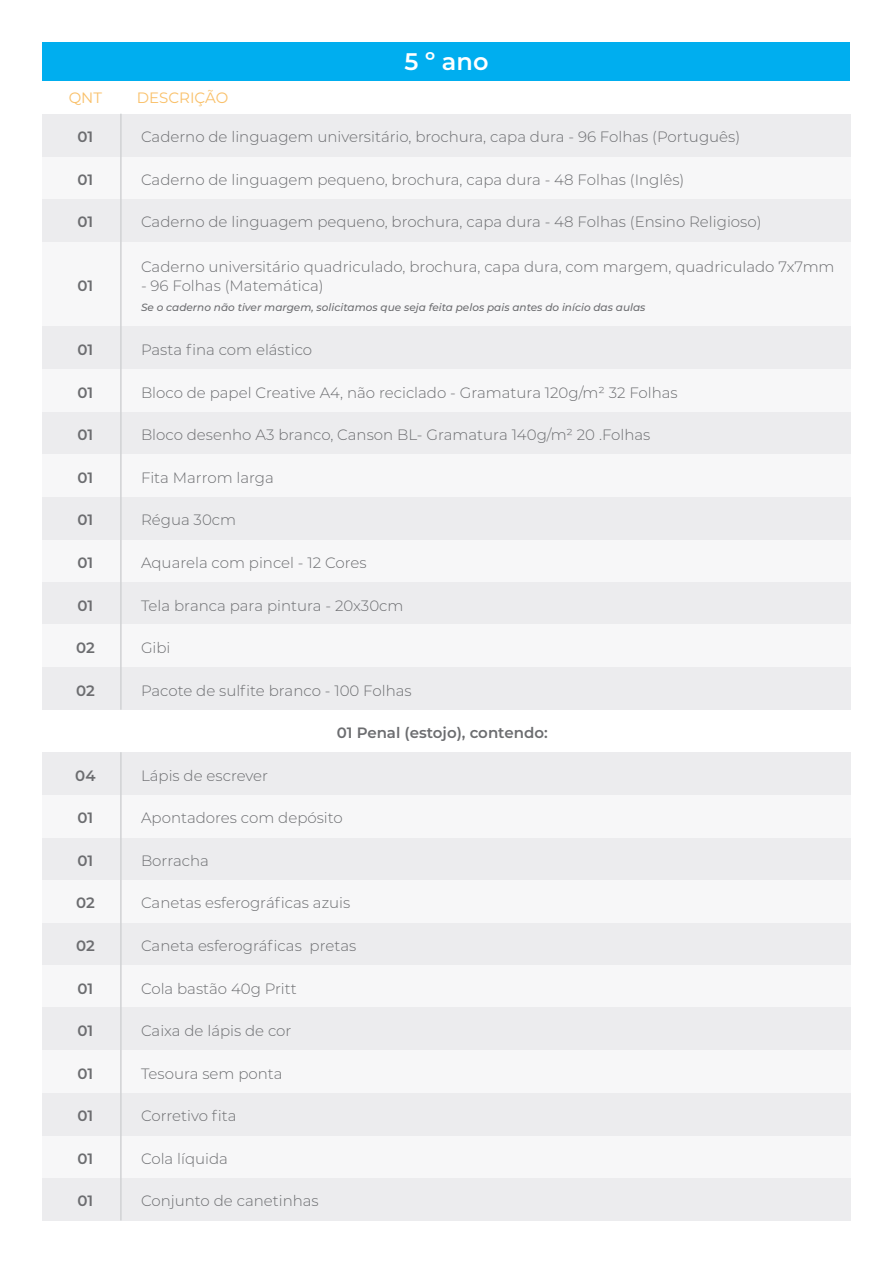
<style>
.page{position:relative;width:893px;height:1263px;background:#fff}
.page>*{position:absolute;margin:0;border:0;box-sizing:border-box;transform-origin:0 0}
.TÍTULO_DE_SEÇÃO___CENTER___Montserrat_15{font:600 24px "Montserrat";color:#fff}
.LISTA_DESCRIÇÃO___LEFT___Montserrat_10{font:300 15px "Montserrat";color:#6c6d70}
.LISTA_QNT___CENTER___Montserrat_10_SB{font:600 15px "Montserrat";letter-spacing:-.005em;color:#6c6d70}
.LISTA_DESCRIÇÃO_TITLE___LEFT___Montserra{font:15px "Montserrat";color:#f9c069}
.LISTA_QNT_TITLE___CENTER___Montserrat_10{font:15px "Montserrat";color:#f9c069}
.LISTA_DESCRIÇÃO___LEFT___Montserrat_10-2{font:italic 500 10.5px "Montserrat";color:#6c6d70}
</style>
<div class="page">
<div style="left:43px;top:43px;width:807px;height:38px;background:#00aeef"></div>
<div style="left:43px;top:241px;width:94px;height:86px;background:#f7f7f8"></div>
<div style="left:137px;top:241px;width:713px;height:86px;background:#f7f7f8"></div>
<div style="left:43px;top:156px;width:94px;height:43px;background:#f7f7f8"></div>
<div style="left:137px;top:156px;width:713px;height:43px;background:#f7f7f8"></div>
<div style="left:43px;top:327px;width:94px;height:42px;background:#ececee"></div>
<div style="left:137px;top:327px;width:713px;height:42px;background:#ececee"></div>
<div style="left:43px;top:454px;width:94px;height:43px;background:#f7f7f8"></div>
<div style="left:137px;top:454px;width:713px;height:43px;background:#f7f7f8"></div>
<div style="left:43px;top:837px;width:94px;height:43px;background:#ececee"></div>
<div style="left:137px;top:837px;width:713px;height:43px;background:#ececee"></div>
<div style="left:43px;top:582px;width:94px;height:42px;background:#ececee"></div>
<div style="left:137px;top:582px;width:713px;height:42px;background:#ececee"></div>
<div style="left:43px;top:965px;width:94px;height:43px;background:#f7f7f8"></div>
<div style="left:43px;top:1050px;width:94px;height:43px;background:#f7f7f8"></div>
<div style="left:43px;top:1135px;width:94px;height:43px;background:#f7f7f8"></div>
<div style="left:137px;top:965px;width:713px;height:43px;background:#f7f7f8"></div>
<div style="left:137px;top:1050px;width:713px;height:43px;background:#f7f7f8"></div>
<div style="left:137px;top:1135px;width:713px;height:43px;background:#f7f7f8"></div>
<div style="left:43px;top:114px;width:94px;height:42px;background:#ececee"></div>
<div style="left:137px;top:114px;width:713px;height:42px;background:#ececee"></div>
<div style="left:43px;top:667px;width:94px;height:43px;background:#ececee"></div>
<div style="left:137px;top:667px;width:713px;height:43px;background:#ececee"></div>
<div style="left:43px;top:412px;width:94px;height:42px;background:#ececee"></div>
<div style="left:137px;top:412px;width:713px;height:42px;background:#ececee"></div>
<div style="left:43px;top:795px;width:94px;height:42px;background:#f7f7f8"></div>
<div style="left:137px;top:795px;width:713px;height:42px;background:#f7f7f8"></div>
<div style="left:43px;top:539px;width:94px;height:43px;background:#f7f7f8"></div>
<div style="left:137px;top:539px;width:713px;height:43px;background:#f7f7f8"></div>
<div style="left:43px;top:922px;width:94px;height:43px;background:#ececee"></div>
<div style="left:137px;top:922px;width:713px;height:43px;background:#ececee"></div>
<div style="left:43px;top:199px;width:94px;height:42px;background:#ececee"></div>
<div style="left:137px;top:199px;width:713px;height:42px;background:#ececee"></div>
<div style="left:43px;top:369px;width:94px;height:43px;background:#f7f7f8"></div>
<div style="left:137px;top:369px;width:713px;height:43px;background:#f7f7f8"></div>
<div style="left:43px;top:752px;width:94px;height:43px;background:#ececee"></div>
<div style="left:137px;top:752px;width:713px;height:43px;background:#ececee"></div>
<div style="left:43px;top:497px;width:94px;height:42px;background:#ececee"></div>
<div style="left:137px;top:497px;width:713px;height:42px;background:#ececee"></div>
<div style="left:43px;top:880px;width:94px;height:42px;background:#f7f7f8"></div>
<div style="left:137px;top:880px;width:713px;height:42px;background:#f7f7f8"></div>
<div style="left:43px;top:624px;width:94px;height:43px;background:#f7f7f8"></div>
<div style="left:137px;top:624px;width:713px;height:43px;background:#f7f7f8"></div>
<div style="left:43px;top:1008px;width:94px;height:42px;background:#ececee"></div>
<div style="left:43px;top:1093px;width:94px;height:42px;background:#ececee"></div>
<div style="left:43px;top:1178px;width:94px;height:42px;background:#ececee"></div>
<div style="left:137px;top:1008px;width:713px;height:42px;background:#ececee"></div>
<div style="left:137px;top:1093px;width:713px;height:42px;background:#ececee"></div>
<div style="left:137px;top:1178px;width:713px;height:42px;background:#ececee"></div>
<hr style="left:120px;top:752px;width:2px;height:468px;background:#d1d2d4">
<hr style="left:120px;top:114px;width:2px;height:596px;background:#d1d2d4">
<p class="LISTA_QNT_TITLE___CENTER___Montserrat_10" style="left:69px;top:88px;width:35px">QNT</p>
<p class="LISTA_DESCRIÇÃO_TITLE___LEFT___Montserra" style="left:137px;top:88px;width:93px">DESCRIÇÃO</p>
<p class="TÍTULO_DE_SEÇÃO___CENTER___Montserrat_15" style="left:404px;top:44px;width:85px">5 º ano</p>
<p class="LISTA_QNT___CENTER___Montserrat_10_SB" style="left:78px;top:126px;width:17px">01</p>
<p class="LISTA_DESCRIÇÃO___LEFT___Montserrat_10" style="left:141px;top:127px;width:601px">Caderno de linguagem universitário, brochura, capa dura - 96 Folhas (Português)</p>
<p class="LISTA_QNT___CENTER___Montserrat_10_SB" style="left:78px;top:169px;width:17px">01</p>
<p class="LISTA_DESCRIÇÃO___LEFT___Montserrat_10" style="left:141px;top:169px;width:545px">Caderno de linguagem pequeno, brochura, capa dura - 48 Folhas (Inglês)</p>
<p class="LISTA_QNT___CENTER___Montserrat_10_SB" style="left:78px;top:211px;width:17px">01</p>
<p class="LISTA_DESCRIÇÃO___LEFT___Montserrat_10" style="left:141px;top:212px;width:622px">Caderno de linguagem pequeno, brochura, capa dura - 48 Folhas (Ensino Religioso)</p>
<p class="LISTA_QNT___CENTER___Montserrat_10_SB" style="left:78px;top:275px;width:17px">01</p>
<p class="LISTA_DESCRIÇÃO___LEFT___Montserrat_10" style="left:141px;top:256px;width:695px">Caderno universitário quadriculado, brochura, capa dura, com margem, quadriculado 7x7mm</p>
<p class="LISTA_DESCRIÇÃO___LEFT___Montserrat_10" style="left:141px;top:276px;width:184px">- 96 Folhas (Matemática)</p>
<p class="LISTA_DESCRIÇÃO___LEFT___Montserrat_10-2" style="left:141px;top:300px;width:506px">Se o caderno não tiver margem, solicitamos que seja feita pelos pais antes do início das aulas</p>
<p class="LISTA_QNT___CENTER___Montserrat_10_SB" style="left:78px;top:339px;width:17px">01</p>
<p class="LISTA_DESCRIÇÃO___LEFT___Montserrat_10" style="left:141px;top:340px;width:173px">Pasta fina com elástico</p>
<p class="LISTA_QNT___CENTER___Montserrat_10_SB" style="left:78px;top:382px;width:17px">01</p>
<p class="LISTA_DESCRIÇÃO___LEFT___Montserrat_10" style="left:141px;top:382px;width:538px">Bloco de papel Creative A4, não reciclado - Gramatura 120g/m² 32 Folhas</p>
<p class="LISTA_QNT___CENTER___Montserrat_10_SB" style="left:78px;top:424px;width:17px">01</p>
<p class="LISTA_DESCRIÇÃO___LEFT___Montserrat_10" style="left:141px;top:425px;width:511px">Bloco desenho A3 branco, Canson BL- Gramatura 140g/m² 20 .Folhas</p>
<p class="LISTA_QNT___CENTER___Montserrat_10_SB" style="left:78px;top:467px;width:17px">01</p>
<p class="LISTA_DESCRIÇÃO___LEFT___Montserrat_10" style="left:141px;top:467px;width:134px">Fita Marrom larga</p>
<p class="LISTA_QNT___CENTER___Montserrat_10_SB" style="left:78px;top:509px;width:17px">01</p>
<p class="LISTA_DESCRIÇÃO___LEFT___Montserrat_10" style="left:141px;top:510px;width:97px">Régua 30cm</p>
<p class="LISTA_QNT___CENTER___Montserrat_10_SB" style="left:78px;top:552px;width:17px">01</p>
<p class="LISTA_DESCRIÇÃO___LEFT___Montserrat_10" style="left:141px;top:552px;width:227px">Aquarela com pincel - 12 Cores</p>
<p class="LISTA_QNT___CENTER___Montserrat_10_SB" style="left:78px;top:594px;width:17px">01</p>
<p class="LISTA_DESCRIÇÃO___LEFT___Montserrat_10" style="left:141px;top:595px;width:264px">Tela branca para pintura - 20x30cm</p>
<p class="LISTA_QNT___CENTER___Montserrat_10_SB" style="left:76px;top:637px;width:20px">02</p>
<p class="LISTA_DESCRIÇÃO___LEFT___Montserrat_10" style="left:141px;top:637px;width:31px">Gibi</p>
<p class="LISTA_QNT___CENTER___Montserrat_10_SB" style="left:76px;top:680px;width:20px">02</p>
<p class="LISTA_DESCRIÇÃO___LEFT___Montserrat_10" style="left:141px;top:680px;width:272px">Pacote de sulfite branco - 100 Folhas</p>
<p class="LISTA_QNT___CENTER___Montserrat_10_SB" style="left:75px;top:765px;width:22px">04</p>
<p class="LISTA_DESCRIÇÃO___LEFT___Montserrat_10" style="left:141px;top:765px;width:129px">Lápis de escrever</p>
<p class="LISTA_QNT___CENTER___Montserrat_10_SB" style="left:337px;top:722px;width:212px">01 Penal (estojo), contendo:</p>
<p class="LISTA_QNT___CENTER___Montserrat_10_SB" style="left:78px;top:807px;width:17px">01</p>
<p class="LISTA_DESCRIÇÃO___LEFT___Montserrat_10" style="left:141px;top:808px;width:203px">Apontadores com depósito</p>
<p class="LISTA_QNT___CENTER___Montserrat_10_SB" style="left:78px;top:850px;width:17px">01</p>
<p class="LISTA_DESCRIÇÃO___LEFT___Montserrat_10" style="left:141px;top:850px;width:69px">Borracha</p>
<p class="LISTA_QNT___CENTER___Montserrat_10_SB" style="left:76px;top:892px;width:20px">02</p>
<p class="LISTA_DESCRIÇÃO___LEFT___Montserrat_10" style="left:141px;top:893px;width:211px">Canetas esferográficas azuis</p>
<p class="LISTA_QNT___CENTER___Montserrat_10_SB" style="left:76px;top:935px;width:20px">02</p>
<p class="LISTA_DESCRIÇÃO___LEFT___Montserrat_10" style="left:141px;top:935px;width:217px">Caneta esferográficas pretas</p>
<p class="LISTA_QNT___CENTER___Montserrat_10_SB" style="left:78px;top:978px;width:17px">01</p>
<p class="LISTA_DESCRIÇÃO___LEFT___Montserrat_10" style="left:141px;top:978px;width:157px">Cola bastão 40g Pritt</p>
<p class="LISTA_QNT___CENTER___Montserrat_10_SB" style="left:78px;top:1020px;width:17px">01</p>
<p class="LISTA_DESCRIÇÃO___LEFT___Montserrat_10" style="left:141px;top:1021px;width:152px">Caixa de lápis de cor</p>
<p class="LISTA_QNT___CENTER___Montserrat_10_SB" style="left:78px;top:1063px;width:17px">01</p>
<p class="LISTA_DESCRIÇÃO___LEFT___Montserrat_10" style="left:141px;top:1063px;width:143px">Tesoura sem ponta</p>
<p class="LISTA_QNT___CENTER___Montserrat_10_SB" style="left:78px;top:1105px;width:17px">01</p>
<p class="LISTA_DESCRIÇÃO___LEFT___Montserrat_10" style="left:141px;top:1106px;width:97px">Corretivo fita</p>
<p class="LISTA_QNT___CENTER___Montserrat_10_SB" style="left:78px;top:1148px;width:17px">01</p>
<p class="LISTA_DESCRIÇÃO___LEFT___Montserrat_10" style="left:141px;top:1148px;width:88px">Cola líquida</p>
<p class="LISTA_QNT___CENTER___Montserrat_10_SB" style="left:78px;top:1190px;width:17px">01</p>
<p class="LISTA_DESCRIÇÃO___LEFT___Montserrat_10" style="left:141px;top:1191px;width:179px">Conjunto de canetinhas</p>
</div>
